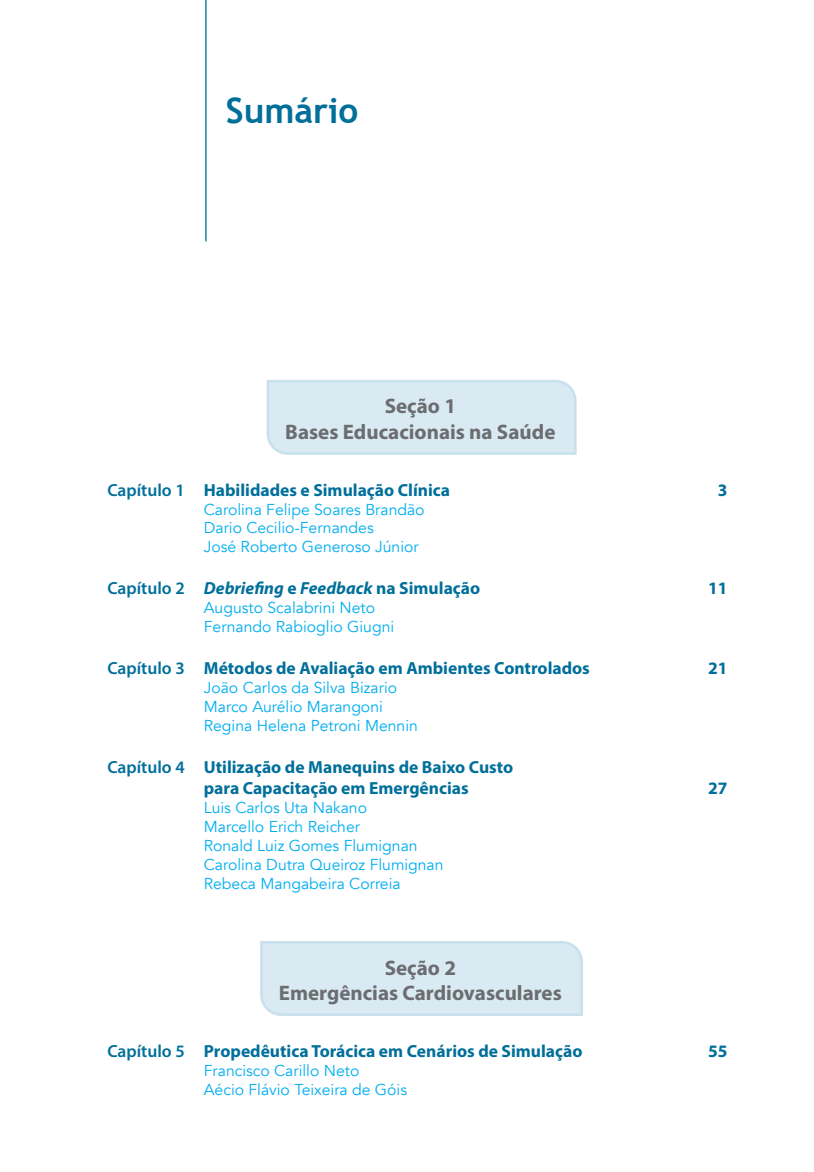
<style>
.page{position:relative;width:814px;height:1172px;background:#fff}
.page>*{position:absolute;margin:0;border:0;box-sizing:border-box;transform-origin:0 0}
.Capítulo_-_Tit{font:700 35px "Trebuchet MS";color:#006f9a}
.sumario_secao{font:700 21px/25.2px "Myriad Pro";color:#6c6d70;text-align:center}
.sumario_01{font:700 17.5px/21px "Myriad Pro";color:#006f9a}
.sumario_01-2{font:italic 700 17.5px "Myriad Pro";color:#006f9a}
.sumario_autores{font:15.75px "Avenir";color:#00aeef}
.sumario_01-3{font:15.75px "Avenir";color:#00aeef}
.s1{font-weight:600}
.s2{font-weight:600;font-style:normal}
.s3{font-style:normal}
</style>
<div class="page">
<svg style="left:266px;top:380px;width:311px;height:75px;background:#d8e9f2"></svg>
<svg style="left:260px;top:941px;width:323px;height:75px;background:#d7e9f2"></svg>
<hr style="left:205px;top:0;width:1px;height:90px;background:#006f9a">
<hr style="left:205px;top:90px;width:1px;height:151px;background:#006f9a">
<p class="Capítulo_-_Tit" style="left:226px;top:88px;width:134px">Sumário</p>
<p class="sumario_secao" style="left:285px;top:393px;width:271px">Seção 1<br>Bases Educacionais na Saúde</p>
<p class="sumario_01" style="left:107px;top:478px;width:344px"><span class="s1">Capítulo 1</span> Habilidades e Simulação Clínica</p>
<p class="sumario_01" style="left:717px;top:478px;width:11px">3</p>
<p class="sumario_autores" style="left:204px;top:499px;width:222px">Carolina Felipe Soares Brandão</p>
<p class="sumario_autores" style="left:204px;top:518px;width:171px">Dario Cecilio-Fernandes</p>
<p class="sumario_autores" style="left:204px;top:537px;width:216px">José Roberto Generoso Júnior</p>
<p class="sumario_01-2" style="left:107px;top:577px;width:374px"><span class="s2">Capítulo 2</span> Debriefing <span class="s3">e</span> Feedback <span class="s3">na Simulação</span></p>
<p class="sumario_01" style="left:707px;top:577px;width:21px">11</p>
<p class="sumario_autores" style="left:204px;top:598px;width:173px">Augusto Scalabrini Neto</p>
<p class="sumario_autores" style="left:204px;top:617px;width:192px">Fernando Rabioglio Giugni</p>
<p class="sumario_01" style="left:107px;top:657px;width:483px"><span class="s1">Capítulo 3</span> Métodos de Avaliação em Ambientes Controlados</p>
<p class="sumario_01" style="left:707px;top:657px;width:21px">21</p>
<p class="sumario_autores" style="left:204px;top:678px;width:195px">João Carlos da Silva Bizario</p>
<p class="sumario_autores" style="left:204px;top:697px;width:180px">Marco Aurélio Marangoni</p>
<p class="sumario_autores" style="left:204px;top:716px;width:215px">Regina Helena Petroni Mennin</p>
<p class="sumario_01" style="left:204px;top:755px;width:311px;text-indent:-96px"><span class="s1">Capítulo 4</span> Utilização de Manequins de Baixo Custo para Capacitação em Emergências</p>
<p class="sumario_01" style="left:707px;top:776px;width:21px">27</p>
<p class="sumario_autores" style="left:204px;top:798px;width:165px">Luis Carlos Uta Nakano</p>
<p class="sumario_autores" style="left:204px;top:816px;width:158px">Marcello Erich Reicher</p>
<p class="sumario_autores" style="left:204px;top:835px;width:215px">Ronald Luiz Gomes Flumignan</p>
<p class="sumario_autores" style="left:204px;top:854px;width:241px">Carolina Dutra Queiroz Flumignan</p>
<p class="sumario_autores" style="left:204px;top:873px;width:198px">Rebeca Mangabeira Correia</p>
<p class="sumario_secao" style="left:279px;top:953px;width:284px">Seção 2<br>Emergências Cardiovasculares</p>
<p class="sumario_01" style="left:107px;top:1039px;width:476px"><span class="s1">Capítulo 5</span> Propedêutica Torácica em Cenários de Simulação</p>
<p class="sumario_01" style="left:707px;top:1039px;width:21px">55</p>
<p class="sumario_01-3" style="left:204px;top:1060px;width:157px">Francisco Carillo Neto</p>
<p class="sumario_autores" style="left:204px;top:1079px;width:205px">Aécio Flávio Teixeira de Góis</p>
</div>
